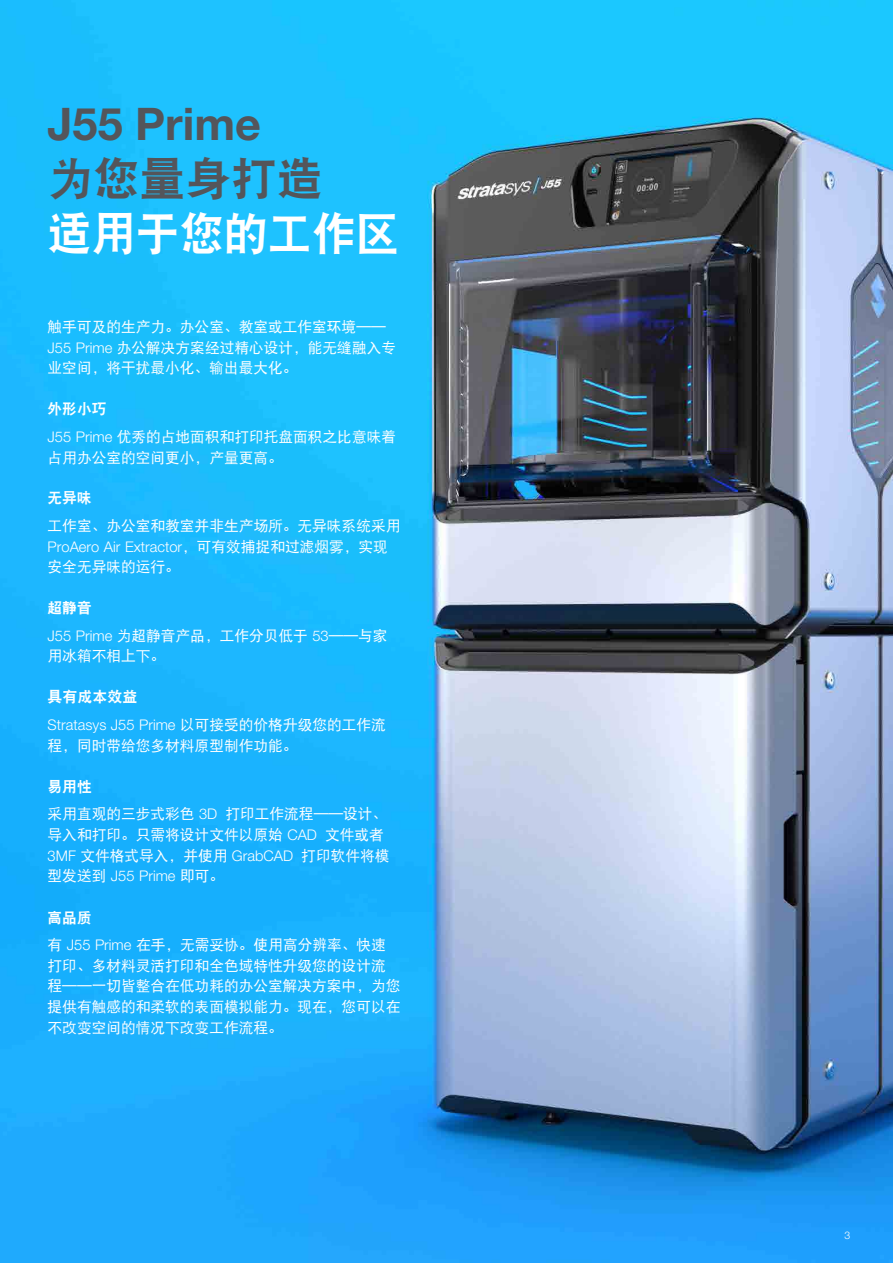
<style>
.page{position:relative;width:893px;height:1263px;background:#fff}
.page>*{position:absolute;margin:0;border:0;box-sizing:border-box;transform-origin:0 0}
.Page_Title{font:45.9px "DF Hei W9";color:#fff;scale:.96 1}
.Page_Title-2{font:45.9px "DF Hei W9";color:#54555a}
.Page_Title-3{font:700 45px "Helvetica Neue LT Std";color:#54555a}
.Para_header{font:15px "DF Hei W9";color:#fff}
.Para{font:14.7px/20.7px "DF Hei W5";color:#fff}
.Para_header-2{font:14.7px "DF Hei W9";color:#fff}
.Para-2{font:14.7px "DF Hei W9";color:#fff}
.Pull_out_Quote{font:300 10.5px "Helvetica Neue LT Std";color:#fff}
.s1{font-family:"Helvetica Neue LT Std";font-weight:300}
</style>
<div class="page">
<img style="left:0;top:0;width:893px;height:1263px">
<p class="Page_Title-3" style="left:48px;top:96px;width:215px">J55 Prime</p>
<p class="Page_Title-2" style="left:48px;top:156px;width:277px">为您量身打造</p>
<p class="Page_Title" style="left:48px;top:211px;width:369px">适用于您的工作区</p>
<p class="Para" style="left:48px;top:316px;width:350px">触手可及的生产力。办公室、教室或工作室环境——<br><span class="s1">J55 Prime</span> 办公解决方案经过精心设计，能无缝融入专业空间，将干扰最小化、输出最大化。</p>
<p class="Para_header-2" style="left:48px;top:402px;width:60px">外形小巧</p>
<p class="Para" style="left:48px;top:426px;width:350px"><span class="s1">J55 Prime</span> 优秀的占地面积和打印托盘面积之比意味着占用办公室的空间更小，产量更高。</p>
<p class="Para_header-2" style="left:48px;top:491px;width:46px">无异味</p>
<p class="Para" style="left:48px;top:515px;width:354px">工作室、办公室和教室并非生产场所。无异味系统采用<br><span class="s1">ProAero Air Extractor</span>，可有效捕捉和过滤烟雾，实现安全无异味的运行。</p>
<p class="Para_header-2" style="left:48px;top:601px;width:46px">超静音</p>
<p class="Para" style="left:48px;top:625px;width:341px"><span class="s1">J55 Prime</span> 为超静音产品，工作分贝低于 <span class="s1">53</span>——与家用冰箱不相上下。</p>
<p class="Para_header" style="left:48px;top:689px;width:92px">具有成本效益</p>
<p class="Para" style="left:48px;top:714px;width:340px"><span class="s1">Stratasys J55 Prime</span> 以可接受的价格升级您的工作流程，同时带给您多材料原型制作功能。</p>
<p class="Para-2" style="left:48px;top:779px;width:46px">易用性</p>
<p class="Para" style="left:48px;top:804px;width:343px">采用直观的三步式彩色 <span class="s1">3D</span> 打印工作流程——设计、导入和打印。只需将设计文件以原始 <span class="s1">CAD</span> 文件或者<br><span class="s1">3MF</span> 文件格式导入，并使用 <span class="s1">GrabCAD</span> 打印软件将模型发送到 <span class="s1">J55 Prime</span> 即可。</p>
<p class="Para-2" style="left:48px;top:910px;width:46px">高品质</p>
<p class="Para" style="left:48px;top:934px;width:354px">有 <span class="s1">J55 Prime</span> 在手，无需妥协。使用高分辨率、快速打印、多材料灵活打印和全色域特性升级您的设计流程——一切皆整合在低功耗的办公室解决方案中，为您提供有触感的和柔软的表面模拟能力。现在，您可以在不改变空间的情况下改变工作流程。</p>
<p class="Pull_out_Quote" style="left:845px;top:1228px;width:7px">3</p>
</div>
